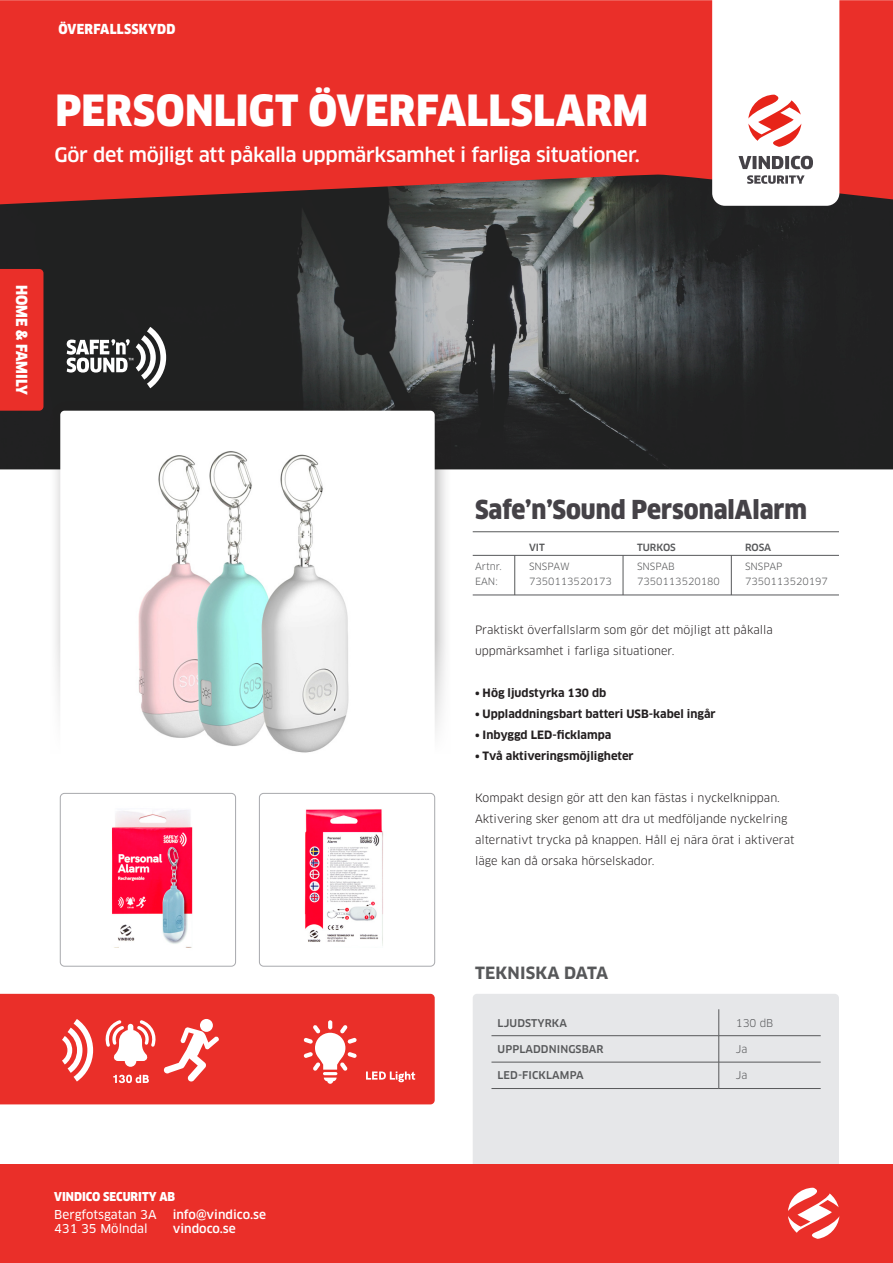
<style>
.page{position:relative;width:893px;height:1263px;background:#fff}
.page>*{position:absolute;margin:0;border:0;box-sizing:border-box;transform-origin:0 0}
.t1{font:900 42px "Clan Pro Narr";letter-spacing:.005em;color:#fff}
.t2{font:900 25.5px "Clan Pro Narr";color:#454247}
.t3{font:500 19.5px "Clan Pro";letter-spacing:-.02em;color:#fff}
.t4{font:700 16.5px "Clan Pro";letter-spacing:.01em;color:#57585a}
.t5{font:900 15px "Clan Pro Narr";color:#fff}
.t6{font:900 13.5px "Clan Pro Narr";letter-spacing:.01em;color:#fff}
.t7{font:12px/14.4px "Clan Pro News";color:#fff}
.t8{font:500 12px/14.4px "Clan Pro";color:#fff}
.t9{font:900 12px "Clan Pro Narr";color:#fff}
.t10{font:11.25px/21px "Clan Pro";color:#231f20}
.t11{font:700 11.25px "Clan Pro";color:#231f20}
.t12{font:500 10.5px "Clan Pro";letter-spacing:.01em;color:#57585a}
.t13{font:10.5px "Clan Pro";color:#57585a}
.t14{font:9.75px "Clan Pro";color:#57585a}
.t15{font:500 9.75px "Clan Pro";color:#57585a}
</style>
<div class="page">
<svg style="left:0;top:204px;width:893px;height:265px;background:#343636"></svg>
<div style="left:473px;top:994px;width:366px;height:170px;background:#e6e7e9"></div>
<div style="left:0;top:1164px;width:893px;height:99px;background:#ea2f29"></div>
<svg style="left:0;top:0;width:893px;height:204px;background:#dd302b"></svg>
<div style="left:0;top:269px;width:43px;height:142px;background:#ea2f29"></div>
<svg style="left:788px;top:1188px;width:51px;height:51px"></svg>
<svg style="left:712px;top:0;width:127px;height:206px"></svg>
<div style="left:49px;top:399px;width:403px;height:406px;background:#231f20;opacity:.35"></div>
<div style="left:60px;top:411px;width:375px;height:377px;background:#fff;border-radius:4px"></div>
<hr style="left:473px;top:531px;width:366px;height:1px;background:#57585a">
<hr style="left:473px;top:555px;width:366px;height:1px;background:#57585a">
<hr style="left:473px;top:595px;width:366px;height:1px;background:#57585a">
<hr style="left:491px;top:1035px;width:228px;height:1px;background:#57585a">
<hr style="left:719px;top:1035px;width:102px;height:1px;background:#57585a">
<hr style="left:491px;top:1062px;width:228px;height:1px;background:#57585a">
<hr style="left:719px;top:1062px;width:102px;height:1px;background:#57585a">
<hr style="left:491px;top:1088px;width:228px;height:1px;background:#57585a">
<hr style="left:719px;top:1088px;width:102px;height:1px;background:#57585a">
<svg style="left:718px;top:1009px;width:1px;height:79px"></svg>
<hr style="left:623px;top:555px;width:1px;height:40px;background:#57585a">
<hr style="left:731px;top:555px;width:1px;height:40px;background:#57585a">
<hr style="left:514px;top:555px;width:1px;height:40px;background:#57585a">
<svg style="left:67px;top:327px;width:99px;height:61px"></svg>
<div style="left:44px;top:575px;width:417px;height:244px;background:#fff"></div>
<img style="left:138px;top:451px;width:211px;height:302px">
<div style="left:60px;top:793px;width:176px;height:173px;border:1px solid #a8a9ad;border-radius:4px"></div>
<div style="left:259px;top:793px;width:176px;height:173px;border:1px solid #a8a9ad;border-radius:4px"></div>
<img style="left:112px;top:810px;width:81px;height:138px">
<img style="left:304px;top:809px;width:79px;height:137px">
<div style="left:0;top:994px;width:435px;height:110px;background:#ea2f29"></div>
<svg style="left:62px;top:1019px;width:31px;height:62px"></svg>
<svg style="left:163px;top:1027px;width:56px;height:55px"></svg>
<div style="left:200px;top:1019px;width:13px;height:13px;background:#fff;border-radius:50%"></div>
<svg style="left:103px;top:1020px;width:53px;height:47px"></svg>
<svg style="left:113px;top:1075px;width:36px;height:8px"></svg>
<hr style="left:323px;top:1072px;width:14px;height:3px;background:#fff;border-radius:2px">
<svg style="left:324px;top:1077px;width:13px;height:7px"></svg>
<svg style="left:304px;top:1020px;width:53px;height:51px"></svg>
<svg style="left:366px;top:1071px;width:49px;height:11px"></svg>
<p class="t6" style="left:58px;top:21px;width:119px">ÖVERFALLSSKYDD</p>
<h1 class="t1" style="left:56px;top:86px;width:594px">PERSONLIGT ÖVERFALLSLARM</h1>
<h3 class="t3" style="left:54px;top:143px;width:587px">Gör det möjligt att påkalla uppmärksamhet i farliga situationer.</h3>
<h3 class="t5" style="left:30px;top:285px;width:112px;rotate:90deg">HOME &amp; FAMILY</h3>
<p class="t9" style="left:54px;top:1189px;width:123px">VINDICO SECURITY AB</p>
<p class="t7" style="left:54px;top:1207px;width:104px">Bergfotsgatan 3A<br>431 35 Mölndal</p>
<p class="t8" style="left:173px;top:1207px;width:95px">info@vindico.se vindoco.se</p>
<h2 class="t2" style="left:475px;top:495px;width:334px">Safe’n’Sound PersonalAlarm</h2>
<p class="t15" style="left:529px;top:542px;width:17px">VIT</p>
<p class="t15" style="left:637px;top:542px;width:40px">TURKOS</p>
<p class="t15" style="left:745px;top:542px;width:28px">ROSA</p>
<p class="t14" style="left:475px;top:561px;width:28px">Artnr.</p>
<p class="t14" style="left:529px;top:561px;width:42px">SNSPAW</p>
<p class="t14" style="left:637px;top:561px;width:39px">SNSPAB</p>
<p class="t14" style="left:745px;top:561px;width:39px">SNSPAP</p>
<p class="t14" style="left:475px;top:576px;width:24px">EAN:</p>
<p class="t14" style="left:529px;top:576px;width:84px">7350113520173</p>
<p class="t14" style="left:637px;top:576px;width:84px">7350113520180</p>
<p class="t14" style="left:745px;top:576px;width:84px">7350113520197</p>
<p class="t10" style="left:475px;top:619px;width:299px">Praktiskt överfallslarm som gör det möjligt att påkalla uppmärksamhet i farliga situationer.</p>
<p class="t11" style="left:475px;top:686px;width:133px">• Hög ljudstyrka 130 db</p>
<p class="t11" style="left:475px;top:707px;width:242px">• Uppladdningsbart batteri USB-kabel ingår</p>
<p class="t11" style="left:475px;top:728px;width:138px">• Inbyggd LED-ficklampa</p>
<p class="t11" style="left:475px;top:749px;width:160px">• Två aktiveringsmöjligheter</p>
<p class="t10" style="left:475px;top:787px;width:321px">Kompakt design gör att den kan fästas i nyckelknippan.<br>Aktivering sker genom att dra ut medföljande nyckelring alternativt trycka på knappen. Håll ej nära örat i aktiverat läge kan då orsaka hörselskador.</p>
<h3 class="t4" style="left:475px;top:964px;width:135px">TEKNISKA DATA</h3>
<p class="t12" style="left:498px;top:1016px;width:71px">LJUDSTYRKA</p>
<p class="t13" style="left:736px;top:1016px;width:39px">130 dB</p>
<p class="t12" style="left:498px;top:1043px;width:108px">UPPLADDNINGSBAR</p>
<p class="t13" style="left:736px;top:1043px;width:13px">Ja</p>
<p class="t12" style="left:498px;top:1069px;width:88px">LED-FICKLAMPA</p>
<p class="t13" style="left:736px;top:1069px;width:13px">Ja</p>
</div>
